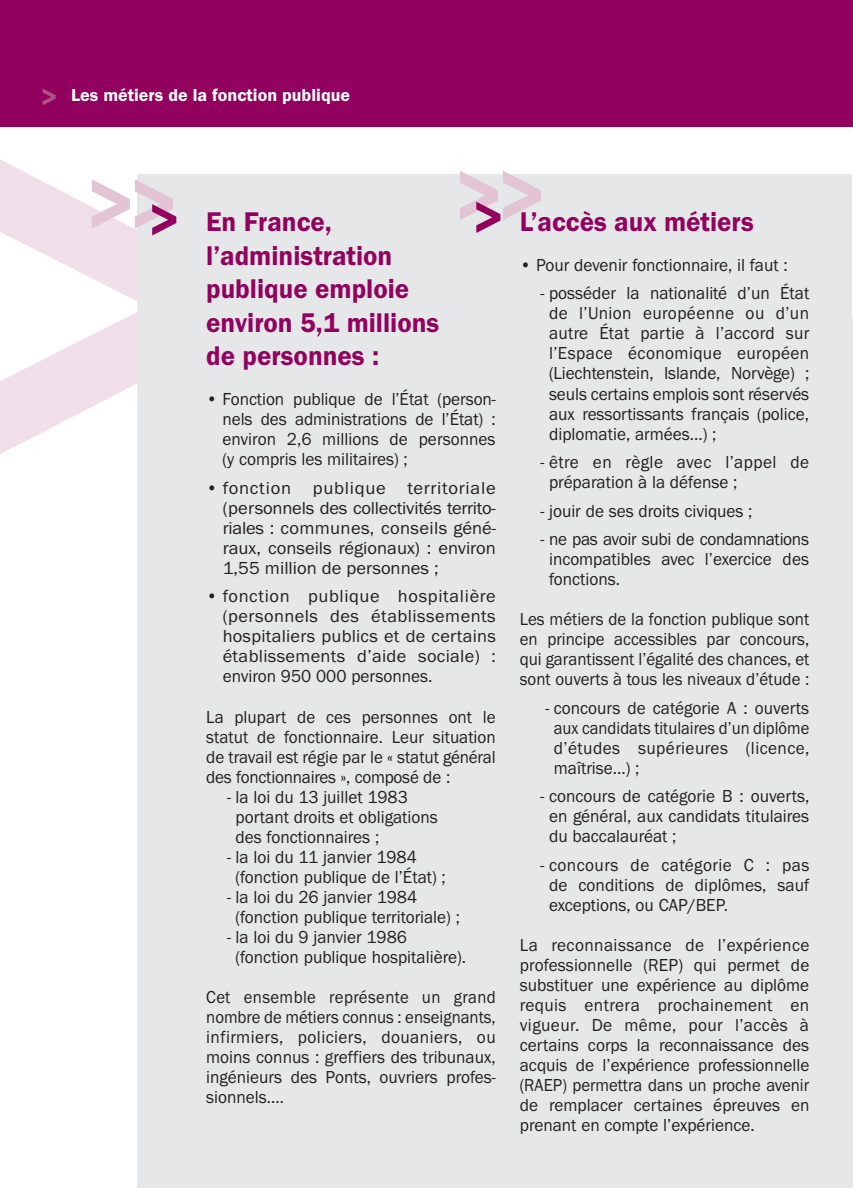
<style>
.page{position:relative;width:853px;height:1188px;background:#fff}
.page>*{position:absolute;margin:0;border:0;box-sizing:border-box;transform-origin:0 0}
.t1{font:800 534px "Franklin Gothic Itc T";color:#f0dfe8}
.t2{font:800 88px "Franklin Gothic Itc T";color:#e3c4d4}
.t3{font:600 28px/33.6px "Franklin Gothic Itc T";color:#91015d;scale:.96 1}
.t4{font:18px/20px "Franklin Gothic Itc T";color:#231f20;text-align:justify;scale:.96 1}
.t5{font:18px/20px "Franklin Gothic Itc T";color:#231f20;text-align:justify;scale:.93 1}
.t6{font:18px/20px "Franklin Gothic Itc T";color:#231f20;text-align:justify;scale:.94 1}
.t7{font:18px/20px "Franklin Gothic Itc T";color:#231f20;text-align:justify;scale:.95 1}
.t8{font:600 18px "Franklin Gothic Itc T";color:#fff}
.s1{font-weight:800;font-size:30px;color:#ac5385}
.s2{font-size:55.6px;color:#91015d}
</style>
<div class="page">
<div style="left:0;top:0;width:852px;height:127px;background:#91015d"></div>
<hr style="left:848px;top:318px;width:4px;height:870px;background:#e6e7e9">
<div style="left:137px;top:174px;width:714px;height:1014px;background:#e6e7e9"></div>
<p class="t8" style="left:42px;top:85px;width:310px"><span class="s1">&gt;</span> Les métiers de la fonction publique</p>
<h1 class="t1" style="left:-23px;top:-11px;width:269px">&gt;</h1>
<h2 class="t2" style="left:457px;top:143px;width:88px">&gt; &gt;<sub>&gt;</sub></h2>
<h2 class="t2" style="left:89px;top:152px;width:91px">&gt; &gt;<span class="s2">&gt;</span></h2>
<h3 class="t3" style="left:519px;top:204px;width:245px">L’accès aux métiers</h3>
<p class="t4" style="left:519px;top:255px;width:280px">• Pour devenir fonctionnaire, il faut :</p>
<p class="t4" style="left:549px;top:283px;width:273px;text-indent:-8px">- posséder la nationalité d’un État de l’Union européenne ou d’un autre État partie à l’accord sur l’Espace économique européen (Liechtenstein, Islande, Norvège) ; seuls certains emplois sont réservés aux ressortissants français (police, diplomatie, armées...) ;</p>
<p class="t4" style="left:549px;top:452px;width:272px;text-indent:-8px">- être en règle avec l’appel de préparation à la défense ;</p>
<p class="t4" style="left:540px;top:500px;width:222px">- jouir de ses droits civiques ;</p>
<p class="t4" style="left:549px;top:529px;width:272px;text-indent:-8px">- ne pas avoir subi de condamnations incompatibles avec l’exercice des fonctions.</p>
<p class="t6" style="left:519px;top:609px;width:309px">Les métiers de la fonction publique sont en principe accessibles par concours, qui garantissent l’égalité des chances, et sont ouverts à tous les niveaux d’étude :</p>
<p class="t4" style="left:553px;top:697px;width:268px;text-indent:-8px">- concours de catégorie A : ouverts aux candidats titulaires d’un diplôme d’études supérieures (licence, maîtrise...) ;</p>
<p class="t4" style="left:549px;top:786px;width:272px;text-indent:-8px">- concours de catégorie B : ouverts, en général, aux candidats titulaires du baccalauréat ;</p>
<p class="t4" style="left:549px;top:854px;width:273px;text-indent:-8px">- concours de catégorie C : pas de conditions de diplômes, sauf exceptions, ou CAP/BEP.</p>
<p class="t4" style="left:519px;top:934px;width:303px">La reconnaissance de l’expérience professionnelle (REP) qui permet de substituer une expérience au diplôme requis entrera prochainement en vigueur. De même, pour l’accès à certains corps la reconnaissance des acquis de l’expérience professionnelle (RAEP) permettra dans un proche avenir de remplacer certaines épreuves en prenant en compte l’expérience.</p>
<h3 class="t3" style="left:206px;top:204px;width:132px">En France,</h3>
<h3 class="t3" style="left:206px;top:238px;width:244px">l’administration publique emploie environ 5,1 millions de personnes :</h3>
<p class="t4" style="left:222px;top:389px;width:286px;text-indent:-16px">• Fonction publique de l’État (person&shy;nels des administrations de l’État) : environ 2,6 millions de personnes (y compris les militaires) ;</p>
<p class="t4" style="left:223px;top:478px;width:286px;text-indent:-16px">• fonction publique territoriale (personnels des collectivités territo&shy;riales : communes, conseils géné&shy;raux, conseils régionaux) : environ 1,55 million de personnes ;</p>
<p class="t4" style="left:223px;top:586px;width:286px;text-indent:-16px">• fonction publique hospitalière (personnels des établissements hospitaliers publics et de certains établissements d’aide sociale) : environ 950 000 personnes.</p>
<p class="t7" style="left:206px;top:706px;width:306px">La plupart de ces personnes ont le statut de fonctionnaire. Leur situation de travail est régie par le « statut général des fonctionnaires », composé de :</p>
<p class="t4" style="left:235px;top:786px;width:212px;text-align:left;text-indent:-8px">- la loi du 13 juillet 1983 portant droits et obligations des fonctionnaires ;</p>
<p class="t4" style="left:235px;top:846px;width:221px;text-indent:-8px">- la loi du 11 janvier 1984 (fonction publique de l’État) ;</p>
<p class="t4" style="left:235px;top:886px;width:235px;text-indent:-8px">- la loi du 26 janvier 1984 (fonction publique territoriale) ;</p>
<p class="t4" style="left:235px;top:926px;width:241px;text-indent:-8px">- la loi du 9 janvier 1986 (fonction publique hospitalière).</p>
<p class="t5" style="left:206px;top:986px;width:313px">Cet ensemble représente un grand nombre de métiers connus : enseignants, infirmiers, policiers, douaniers, ou moins connus : greffiers des tribunaux, ingénieurs des Ponts, ouvriers profes&shy;sionnels....</p>
</div>
